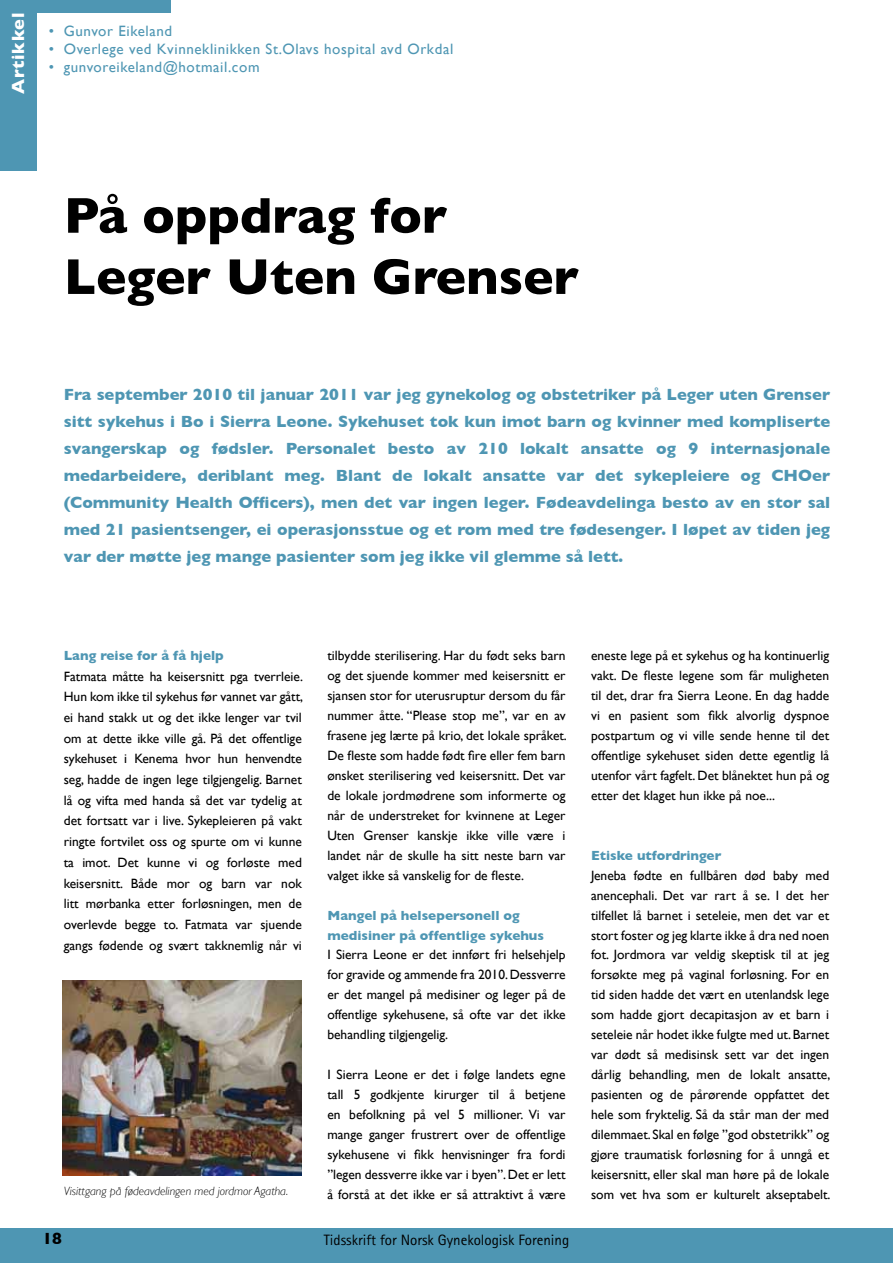
<style>
.page{position:relative;width:893px;height:1263px;background:#fff}
.page>*{position:absolute;margin:0;border:0;box-sizing:border-box;transform-origin:0 0}
.t1{font:700 51px/61.2px "Gill Sans";color:#000}
.t2{font:700 18px "Gill Sans";letter-spacing:.04em;color:#fff}
.t3{font:700 16.5px/27px "Gill Sans";color:#4e96b3;text-align:justify}
.t4{font:700 16.5px "Gill Sans";color:#000}
.t5{font:15px "Gill Sans";letter-spacing:.04em;color:#4e96b3}
.t6{font:15px "Rotis Sans Serif";color:#000}
.t7{font:13.5px/20px "Gill Sans";color:#000;text-align:justify}
.t8{font:700 13.5px/20px "Gill Sans";color:#4e96b3}
.t9{font:italic 300 12px "Gill Sans";color:#000}
</style>
<div class="page">
<div style="left:0;top:1229px;width:893px;height:34px;background:#4e96b3"></div>
<div style="left:0;top:0;width:170px;height:13px;background:#4e96b3"></div>
<div style="left:0;top:0;width:36px;height:170px;background:#4e96b3"></div>
<img style="left:62px;top:980px;width:240px;height:196px">
<h2 class="t2" style="left:8px;top:94px;width:83px;rotate:-90deg">Artikkel</h2>
<p class="t5" style="left:49px;top:22px;width:125px">• Gunvor Eikeland</p>
<p class="t5" style="left:49px;top:40px;width:406px">• Overlege ved Kvinneklinikken St.Olavs hospital avd Orkdal</p>
<p class="t5" style="left:49px;top:58px;width:212px">• gunvoreikeland@hotmail.com</p>
<h1 class="t1" style="left:64px;top:185px;width:516px">På oppdrag for<br>Leger Uten Grenser</h1>
<p class="t3" style="left:64px;top:381px;width:768px">Fra september 2010 til januar 2011 var jeg gynekolog og obstetriker på Leger uten Grenser sitt sykehus i Bo i Sierra Leone. Sykehuset tok kun imot barn og kvinner med kompliserte svangerskap og fødsler. Personalet besto av 210 lokalt ansatte og 9 internasjonale medarbeidere, deriblant meg. Blant de lokalt ansatte var det sykepleiere og CHOer (Community Health Officers), men det var ingen leger. Fødeavdelinga besto av en stor sal med 21 pasientsenger, ei operasjonsstue og et rom med tre fødesenger. I løpet av tiden jeg var der møtte jeg mange pasienter som jeg ikke vil glemme så lett.</p>
<p class="t8" style="left:64px;top:645px;width:162px">Lang reise for å få hjelp</p>
<p class="t7" style="left:64px;top:666px;width:241px;line-height:20.7px">Fatmata måtte ha keisersnitt pga tverrleie.<br>Hun kom ikke til sykehus før vannet var gått, ei hand stakk ut og det ikke lenger var tvil om at dette ikke ville gå. På det offentlige sykehuset i Kenema hvor hun henvendte seg, hadde de ingen lege tilgjengelig. Barnet lå og vifta med handa så det var tydelig at det fortsatt var i live. Sykepleieren på vakt ringte fortvilet oss og spurte om vi kunne ta imot. Det kunne vi og forløste med keisersnitt. Både mor og barn var nok litt mørbanka etter forløsningen, men de overlevde begge to. Fatmata var sjuende gangs fødende og svært takknemlig når vi</p>
<p class="t9" style="left:64px;top:1184px;width:226px">Visittgang på fødeavdelingen med jordmor Agatha.</p>
<p class="t7" style="left:327px;top:645px;width:241px">tilbydde sterilisering. Har du født seks barn og det sjuende kommer med keisersnitt er sjansen stor for uterusruptur dersom du får nummer åtte. “Please stop me”, var en av frasene jeg lærte på krio, det lokale språket.<br>De fleste som hadde født fire eller fem barn ønsket sterilisering ved keisersnitt. Det var de lokale jordmødrene som informerte og når de understreket for kvinnene at Leger Uten Grenser kanskje ikke ville være i landet når de skulle ha sitt neste barn var valget ikke så vanskelig for de fleste.</p>
<p class="t8" style="left:327px;top:905px;width:218px">Mangel på helsepersonell og medisiner på offentlige sykehus</p>
<p class="t7" style="left:327px;top:945px;width:240px">I Sierra Leone er det innført fri helsehjelp for gravide og ammende fra 2010. Dessverre er det mangel på medisiner og leger på de offentlige sykehusene, så ofte var det ikke behandling tilgjengelig.</p>
<p class="t7" style="left:327px;top:1064px;width:240px">I Sierra Leone er det i følge landets egne tall 5 godkjente kirurger til å betjene en befolkning på vel 5 millioner. Vi var mange ganger frustrert over de offentlige sykehusene vi fikk henvisninger fra fordi ”legen dessverre ikke var i byen”. Det er lett å forstå at det ikke er så attraktivt å være</p>
<p class="t4" style="left:43px;top:1229px;width:21px">18</p>
<p class="t6" style="left:324px;top:1231px;width:247px">Tidsskrift for Norsk Gynekologisk Forening</p>
<p class="t7" style="left:591px;top:645px;width:240px">eneste lege på et sykehus og ha kontinuerlig vakt. De fleste legene som får muligheten til det, drar fra Sierra Leone. En dag hadde vi en pasient som fikk alvorlig dyspnoe postpartum og vi ville sende henne til det offentlige sykehuset siden dette egentlig lå utenfor vårt fagfelt. Det blånektet hun på og etter det klaget hun ikke på noe...</p>
<p class="t8" style="left:591px;top:845px;width:132px">Etiske utfordringer</p>
<p class="t7" style="left:591px;top:865px;width:241px">Jeneba fødte en fullbåren død baby med anencephali. Det var rart å se. I det her tilfellet lå barnet i seteleie, men det var et stort foster og jeg klarte ikke å dra ned noen fot. Jordmora var veldig skeptisk til at jeg forsøkte meg på vaginal forløsning. For en tid siden hadde det vært en utenlandsk lege som hadde gjort decapitasjon av et barn i seteleie når hodet ikke fulgte med ut. Barnet var dødt så medisinsk sett var det ingen dårlig behandling, men de lokalt ansatte, pasienten og de pårørende oppfattet det hele som fryktelig. Så da står man der med dilemmaet. Skal en følge ”god obstetrikk” og gjøre traumatisk forløsning for å unngå et keisersnitt, eller skal man høre på de lokale som vet hva som er kulturelt akseptabelt.</p>
</div>
